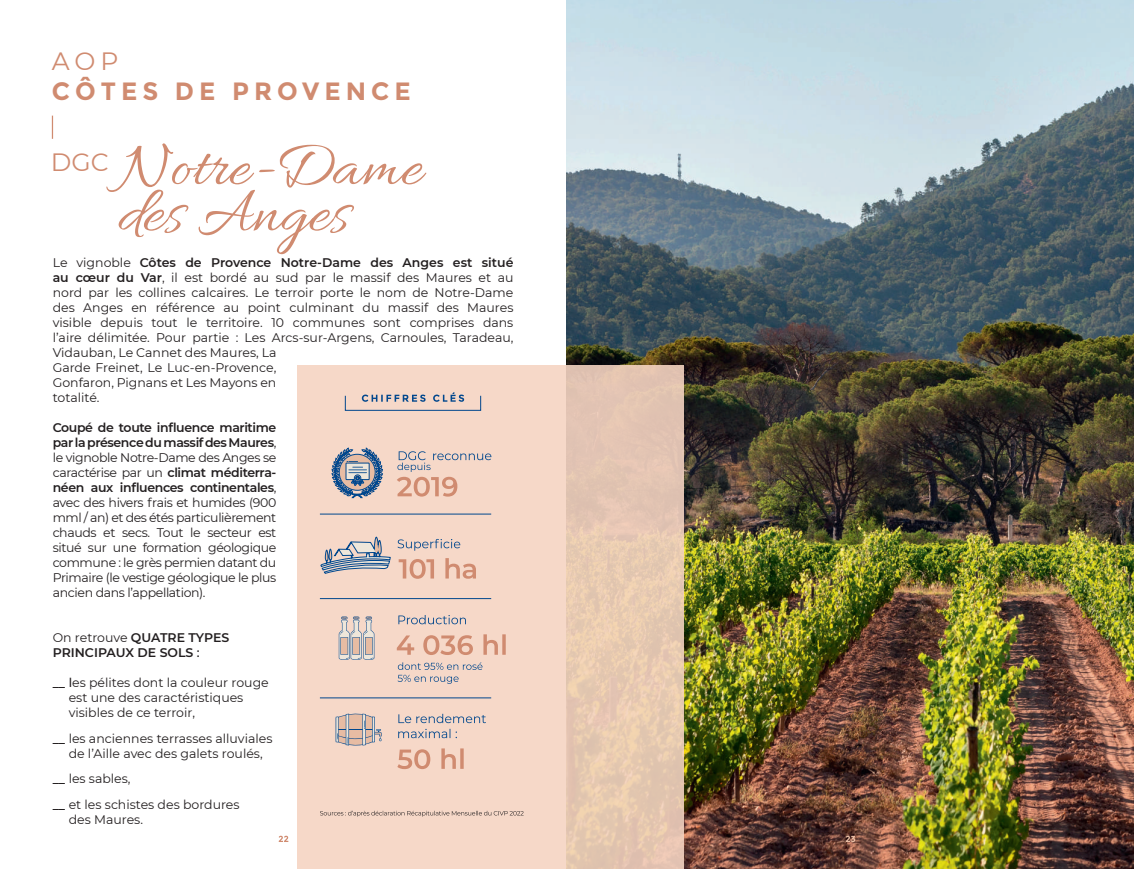
<style>
.page{position:relative;width:1134px;height:869px;background:#fff}
.page>*{position:absolute;margin:0;border:0;box-sizing:border-box;transform-origin:0 0}
.t1{font:66.25px "Allura";color:#d08b70}
.t2{font:700 25px "Montserrat";letter-spacing:.2em;color:#d08b70}
.t3{font:25px "Montserrat";letter-spacing:.095em;color:#d08b70}
.t4{font:12.5px/15px "Montserrat";color:#231f20}
.t5{font:600 12.5px/15px "Montserrat";color:#231f20}
.s1{font-weight:600}
.s2{font-weight:400}
.s3{font-weight:500}
</style>
<div class="page">
<img style="left:567px;top:0;width:567px;height:868px">
<svg style="left:279px;top:835px;width:9px;height:6px"></svg>
<svg style="left:846px;top:835px;width:9px;height:6px"></svg>
<svg style="left:52px;top:116px;width:1px;height:23px"></svg>
<div style="left:298px;top:365px;width:386px;height:503px;background:linear-gradient(to right,#faddcf,#e7c9b3)"></div>
<svg style="left:397px;top:748px;width:67px;height:20px"></svg>
<svg style="left:398px;top:538px;width:62px;height:12px"></svg>
<svg style="left:398px;top:614px;width:68px;height:10px"></svg>
<svg style="left:339px;top:616px;width:35px;height:43px"></svg>
<svg style="left:320px;top:536px;width:71px;height:38px"></svg>
<svg style="left:398px;top:728px;width:59px;height:9px"></svg>
<svg style="left:398px;top:713px;width:88px;height:9px"></svg>
<svg style="left:336px;top:708px;width:46px;height:42px"></svg>
<hr style="left:320px;top:513px;width:171px;height:1px;background:#01478d">
<hr style="left:320px;top:598px;width:171px;height:1px;background:#01478d">
<hr style="left:320px;top:697px;width:171px;height:1px;background:#01478d">
<svg style="left:362px;top:392px;width:102px;height:9px"></svg>
<svg style="left:332px;top:447px;width:51px;height:50px"></svg>
<svg style="left:397px;top:451px;width:94px;height:45px"></svg>
<svg style="left:399px;top:558px;width:77px;height:20px"></svg>
<svg style="left:397px;top:634px;width:109px;height:20px"></svg>
<svg style="left:398px;top:662px;width:84px;height:21px"></svg>
<svg style="left:320px;top:810px;width:204px;height:6px"></svg>
<h2 class="t3" style="left:52px;top:44px;width:68px">AOP</h2>
<h2 class="t2" style="left:52px;top:77px;width:361px">CÔTES DE PROVENCE</h2>
<h1 class="t1" style="left:118px;top:122px;width:306px">Notre-Dame</h1>
<h1 class="t1" style="left:118px;top:168px;width:233px">des Anges</h1>
<h2 class="t3" style="left:51px;top:145px;width:59px">DGC</h2>
<p class="t4" style="left:53px;top:254px;width:462px">Le vignoble <span class="s1">Côtes de Provence Notre-Dame des Anges est situé au cœur du Var</span>, il est bordé au sud par le massif des Maures et au nord par les collines calcaires. Le terroir porte le nom de Notre-Dame des Anges en référence au point culminant du massif des Maures visible depuis tout le territoire. 10 communes sont comprises dans l’aire délimitée. Pour partie : Les Arcs-sur-Argens, Carnoules, Taradeau, Vidauban, Le Cannet des Maures, La<br>Garde Freinet, Le Luc-en-Provence,<br>Gonfaron, Pignans et Les Mayons en<br>totalité.</p>
<p class="t4" style="left:53px;top:419px;width:225px;text-align:justify"><span class="s1">Coupé de toute influence maritime par la présence du massif des Maures</span>, le vignoble Notre-Dame des Anges se caractérise par un <span class="s1">climat méditerra&shy;néen aux influences continentales</span>, avec des hivers frais et humides (900 mml / an) et des étés particulièrement chauds et secs. Tout le secteur est situé sur une formation géologique commune : le grès permien datant du Primaire (le vestige géologique le plus ancien dans l’appellation).</p>
<p class="t5" style="left:53px;top:629px;width:178px"><span class="s2">On retrouve</span> QUATRE TYPES<br>PRINCIPAUX DE SOLS <span class="s3">:</span></p>
<p class="t4" style="left:69px;top:674px;width:202px;text-indent:-16px"><span class="s1">__</span> <span class="s3">l</span>es pélites dont la couleur rouge est une des caractéristiques visibles de ce terroir,</p>
<p class="t4" style="left:53px;top:730px;width:221px;text-align:center"><span class="s1">__</span> les anciennes terrasses alluviales de l’Aille avec des galets roulés,</p>
<p class="t4" style="left:53px;top:765px;width:188px;line-height:25.6px"><span class="s1">__</span> les sables,<br><span class="s1">__</span> et les schistes des bordures</p>
<p class="t4" style="left:69px;top:811px;width:76px">des Maures.</p>
</div>
